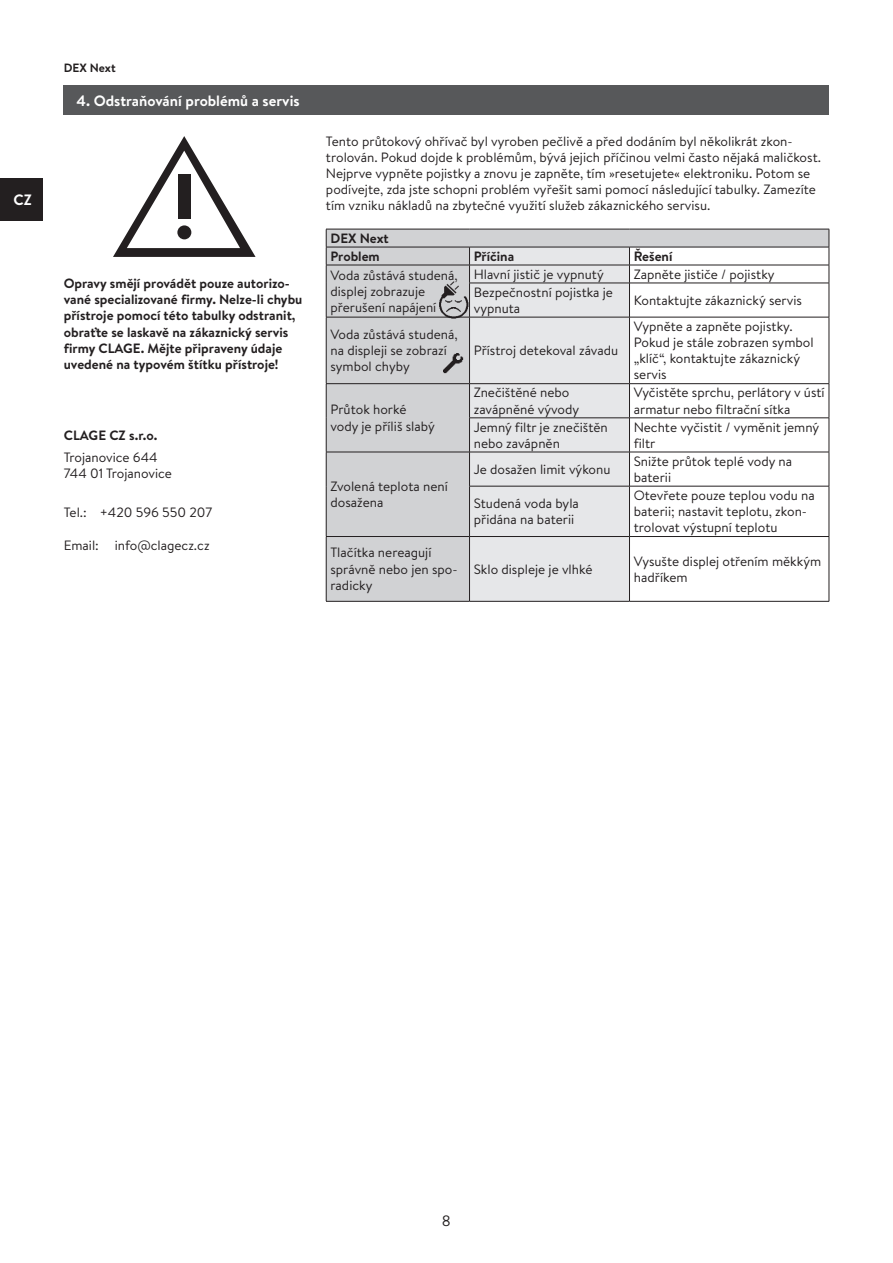
<style>
.page{position:relative;width:893px;height:1263px;background:#fff}
.page>*{position:absolute;margin:0;border:0;box-sizing:border-box;transform-origin:0 0}
.t1{font:700 15px "Brandon Text";color:#fff}
.t2{font:15px "Brandon Text";color:#231f20}
._7_Tabelle_linksbünd{font:13.5px/16.2px "Brandon Text";color:#231f20}
._1_Body{font:13.5px/16.2px "Brandon Text";color:#231f20}
._4_Body_fett{font:700 13.5px/16.2px "Brandon Text";color:#231f20}
._7a_Tabelle_linksbün{font:700 13.5px "Brandon Text";color:#231f20}
.t3{font:700 12px "Brandon Text";color:#231f20}
</style>
<div class="page">
<div style="left:0;top:179px;width:43px;height:42px;background:#231f20"></div>
<div style="left:64px;top:85px;width:765px;height:30px;background:#57585a"></div>
<svg style="left:327px;top:230px;width:502px;height:371px"></svg>
<div style="left:470px;top:248px;width:159px;height:353px;background:#e6e7e9"></div>
<hr style="left:326px;top:229px;width:143px;height:1px;background:#231f20">
<hr style="left:469px;top:229px;width:160px;height:1px;background:#231f20">
<hr style="left:629px;top:229px;width:200px;height:1px;background:#231f20">
<hr style="left:326px;top:247px;width:143px;height:1px;background:#231f20">
<hr style="left:469px;top:247px;width:160px;height:1px;background:#231f20">
<hr style="left:629px;top:247px;width:200px;height:1px;background:#231f20">
<hr style="left:326px;top:265px;width:143px;height:1px;background:#231f20">
<svg style="left:326px;top:229px;width:1px;height:54px"></svg>
<hr style="left:469px;top:265px;width:160px;height:1px;background:#231f20">
<svg style="left:469px;top:247px;width:1px;height:34px"></svg>
<hr style="left:629px;top:265px;width:200px;height:1px;background:#231f20">
<svg style="left:629px;top:247px;width:1px;height:36px"></svg>
<svg style="left:829px;top:229px;width:1px;height:54px"></svg>
<hr style="left:326px;top:283px;width:1px;height:34px;background:#231f20">
<hr style="left:469px;top:283px;width:160px;height:1px;background:#231f20">
<hr style="left:629px;top:283px;width:200px;height:1px;background:#231f20">
<hr style="left:629px;top:283px;width:1px;height:34px;background:#231f20">
<hr style="left:829px;top:283px;width:1px;height:34px;background:#231f20">
<hr style="left:326px;top:317px;width:143px;height:1px;background:#231f20">
<hr style="left:326px;top:317px;width:1px;height:66px;background:#231f20">
<hr style="left:469px;top:317px;width:160px;height:1px;background:#231f20">
<hr style="left:469px;top:317px;width:1px;height:66px;background:#231f20">
<hr style="left:629px;top:317px;width:200px;height:1px;background:#231f20">
<hr style="left:629px;top:317px;width:1px;height:66px;background:#231f20">
<hr style="left:829px;top:317px;width:1px;height:66px;background:#231f20">
<hr style="left:326px;top:383px;width:143px;height:1px;background:#231f20">
<hr style="left:326px;top:384px;width:1px;height:34px;background:#231f20">
<hr style="left:326px;top:418px;width:1px;height:34px;background:#231f20">
<hr style="left:469px;top:383px;width:160px;height:1px;background:#231f20">
<hr style="left:469px;top:384px;width:1px;height:34px;background:#231f20">
<hr style="left:629px;top:383px;width:200px;height:1px;background:#231f20">
<hr style="left:629px;top:384px;width:1px;height:34px;background:#231f20">
<hr style="left:829px;top:384px;width:1px;height:34px;background:#231f20">
<hr style="left:469px;top:418px;width:160px;height:1px;background:#231f20">
<hr style="left:469px;top:418px;width:1px;height:34px;background:#231f20">
<hr style="left:629px;top:418px;width:200px;height:1px;background:#231f20">
<hr style="left:629px;top:418px;width:1px;height:34px;background:#231f20">
<hr style="left:829px;top:418px;width:1px;height:34px;background:#231f20">
<hr style="left:326px;top:452px;width:143px;height:1px;background:#231f20">
<hr style="left:326px;top:452px;width:1px;height:34px;background:#231f20">
<hr style="left:326px;top:486px;width:1px;height:50px;background:#231f20">
<hr style="left:469px;top:452px;width:160px;height:1px;background:#231f20">
<hr style="left:469px;top:452px;width:1px;height:34px;background:#231f20">
<hr style="left:629px;top:452px;width:200px;height:1px;background:#231f20">
<hr style="left:629px;top:452px;width:1px;height:34px;background:#231f20">
<hr style="left:829px;top:452px;width:1px;height:34px;background:#231f20">
<hr style="left:469px;top:486px;width:160px;height:1px;background:#231f20">
<hr style="left:469px;top:486px;width:1px;height:50px;background:#231f20">
<hr style="left:629px;top:486px;width:200px;height:1px;background:#231f20">
<hr style="left:629px;top:486px;width:1px;height:50px;background:#231f20">
<hr style="left:829px;top:486px;width:1px;height:50px;background:#231f20">
<hr style="left:326px;top:536px;width:143px;height:1px;background:#231f20">
<hr style="left:326px;top:537px;width:1px;height:64px;background:#231f20">
<hr style="left:469px;top:536px;width:160px;height:1px;background:#231f20">
<hr style="left:469px;top:537px;width:1px;height:64px;background:#231f20">
<hr style="left:629px;top:536px;width:200px;height:1px;background:#231f20">
<hr style="left:629px;top:537px;width:1px;height:64px;background:#231f20">
<hr style="left:829px;top:537px;width:1px;height:64px;background:#231f20">
<hr style="left:326px;top:601px;width:143px;height:1px;background:#231f20">
<hr style="left:469px;top:601px;width:160px;height:1px;background:#231f20">
<hr style="left:629px;top:601px;width:200px;height:1px;background:#231f20">
<img style="left:436px;top:281px;width:35px;height:38px">
<img style="left:436px;top:347px;width:33px;height:34px">
<svg style="left:113px;top:136px;width:143px;height:121px"></svg>
<div style="left:178px;top:174px;width:12px;height:45px;background:#231f20"></div>
<div style="left:177px;top:225px;width:14px;height:14px;background:#231f20;border-radius:50%"></div>
<p class="t1" style="left:13px;top:189px;width:20px">CZ</p>
<p class="t3" style="left:64px;top:60px;width:53px">DEX Next</p>
<p class="t1" style="left:77px;top:90px;width:225px">4. Odstraňování problémů a servis</p>
<p class="_4_Body_fett" style="left:64px;top:275px;width:240px">Opravy smějí provádět pouze autorizo&shy;vané specializované firmy. Nelze-li chybu přístroje pomocí této tabulky odstranit, obraťte se laskavě na zákaznický servis firmy CLAGE. Mějte připraveny údaje uvedené na typovém štítku přístroje!</p>
<p class="_4_Body_fett" style="left:64px;top:427px;width:95px">CLAGE CZ s.r.o.</p>
<p class="_1_Body" style="left:64px;top:449px;width:110px">Trojanovice 644<br>744 01 Trojanovice</p>
<p class="_1_Body" style="left:64px;top:504px;width:150px">Tel.: +420 596 550 207</p>
<p class="_1_Body" style="left:64px;top:536px;width:147px">Email: info@clagecz.cz</p>
<p class="_1_Body" style="left:326px;top:132px;width:497px">Tento průtokový ohřívač byl vyroben pečlivě a před dodáním byl několikrát zkon&shy;trolován. Pokud dojde k problémům, bývá jejich příčinou velmi často nějaká maličkost.<br>Nejprve vypněte pojistky a znovu je zapněte, tím »resetujete« elektroniku. Potom se podívejte, zda jste schopni problém vyřešit sami pomocí následující tabulky. Zamezíte tím vzniku nákladů na zbytečné využití služeb zákaznického servisu.</p>
<p class="_4_Body_fett" style="left:330px;top:230px;width:60px">DEX Next</p>
<p class="_7a_Tabelle_linksbün" style="left:330px;top:247px;width:51px">Problem</p>
<p class="_7a_Tabelle_linksbün" style="left:474px;top:247px;width:42px">Příčina</p>
<p class="_7a_Tabelle_linksbün" style="left:634px;top:247px;width:40px">Řešení</p>
<p class="_7_Tabelle_linksbünd" style="left:330px;top:266px;width:129px">Voda zůstává studená, displej zobrazuje přerušení napájení</p>
<p class="_7_Tabelle_linksbünd" style="left:474px;top:265px;width:131px">Hlavní jistič je vypnutý</p>
<p class="_7_Tabelle_linksbünd" style="left:634px;top:265px;width:142px">Zapněte jističe / pojistky</p>
<p class="_7_Tabelle_linksbünd" style="left:474px;top:283px;width:141px">Bezpečnostní pojistka je vypnuta</p>
<p class="_7_Tabelle_linksbünd" style="left:634px;top:291px;width:170px">Kontaktujte zákaznický servis</p>
<p class="_7_Tabelle_linksbünd" style="left:330px;top:326px;width:129px">Voda zůstává studená, na displeji se zobrazí</p>
<p class="_7_Tabelle_linksbünd" style="left:330px;top:358px;width:81px">symbol chyby</p>
<p class="_7_Tabelle_linksbünd" style="left:330px;top:401px;width:78px">Průtok horké</p>
<p class="_7_Tabelle_linksbünd" style="left:330px;top:417px;width:106px">vody je příliš slabý</p>
<p class="_7_Tabelle_linksbünd" style="left:330px;top:478px;width:119px">Zvolená teplota není dosažena</p>
<p class="_7_Tabelle_linksbünd" style="left:330px;top:544px;width:129px">Tlačítka nereagují správně nebo jen spo&shy;radicky</p>
<p class="_7_Tabelle_linksbünd" style="left:474px;top:342px;width:146px">Přístroj detekoval závadu</p>
<p class="_7_Tabelle_linksbünd" style="left:634px;top:318px;width:181px">Vypněte a zapněte pojistky.<br>Pokud je stále zobrazen symbol „klíč“, kontaktujte zákaznický servis</p>
<p class="_7_Tabelle_linksbünd" style="left:474px;top:384px;width:107px">Znečištěné nebo zavápněné vývody</p>
<p class="_7_Tabelle_linksbünd" style="left:634px;top:384px;width:192px">Vyčistěte sprchu, perlátory v ústí armatur nebo filtrační sítka</p>
<p class="_7_Tabelle_linksbünd" style="left:474px;top:418px;width:136px">Jemný filtr je znečištěn nebo zavápněn</p>
<p class="_7_Tabelle_linksbünd" style="left:634px;top:418px;width:187px">Nechte vyčistit / vyměnit jemný filtr</p>
<p class="_7_Tabelle_linksbünd" style="left:474px;top:461px;width:138px">Je dosažen limit výkonu</p>
<p class="_7_Tabelle_linksbünd" style="left:634px;top:452px;width:160px">Snižte průtok teplé vody na baterii</p>
<p class="_7_Tabelle_linksbünd" style="left:474px;top:495px;width:107px">Studená voda byla</p>
<p class="_7_Tabelle_linksbünd" style="left:474px;top:511px;width:102px">přidána na baterii</p>
<p class="_7_Tabelle_linksbünd" style="left:634px;top:487px;width:183px">Otevřete pouze teplou vodu na baterii; nastavit teplotu, zkon&shy;trolovat výstupní teplotu</p>
<p class="_7_Tabelle_linksbünd" style="left:474px;top:560px;width:120px">Sklo displeje je vlhké</p>
<p class="_7_Tabelle_linksbünd" style="left:634px;top:552px;width:189px">Vysušte displej otřením měkkým hadříkem</p>
<p class="t2" style="left:442px;top:1210px;width:10px">8</p>
</div>
